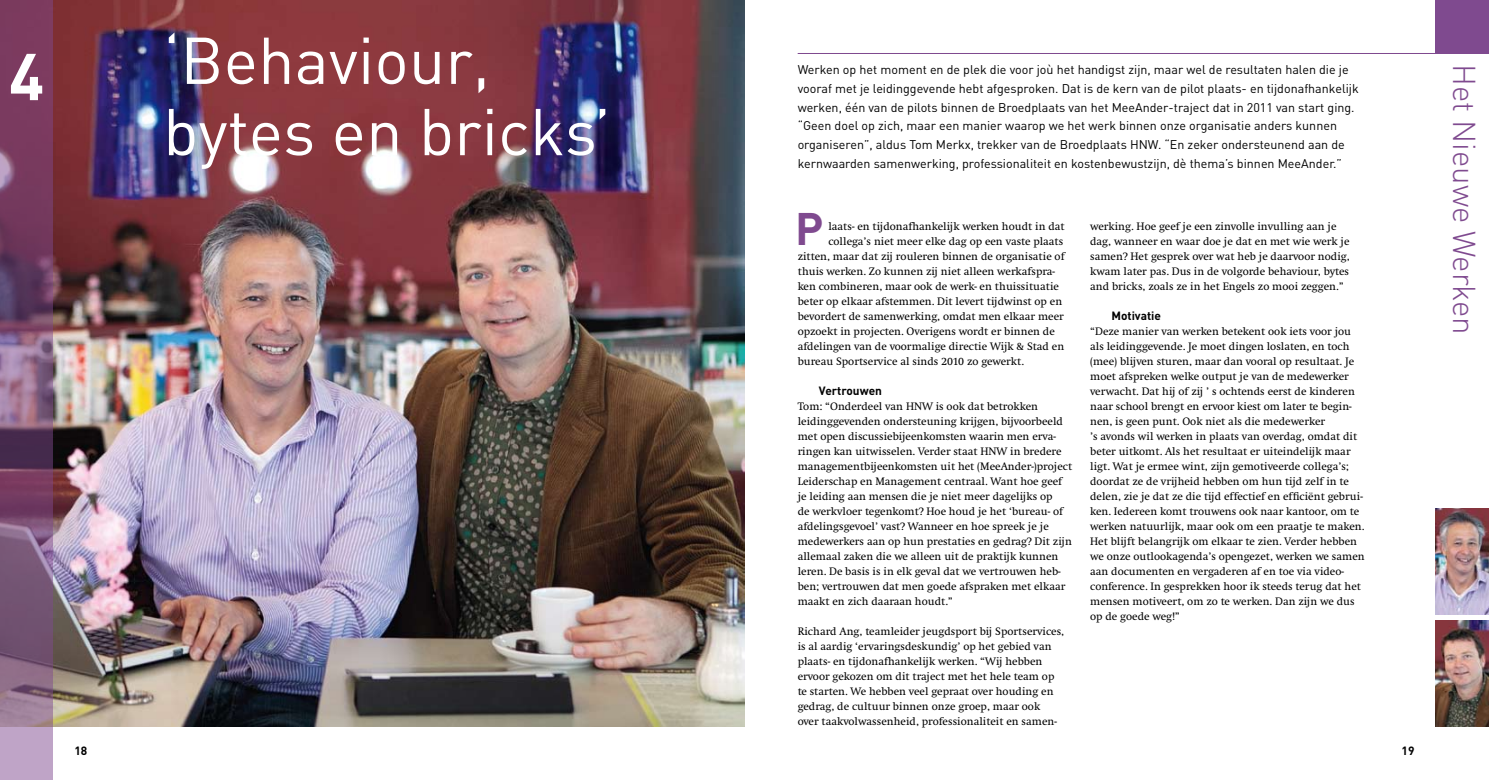
<style>
.page{position:relative;width:1489px;height:780px;background:#fff}
.page>*{position:absolute;margin:0;border:0;box-sizing:border-box;transform-origin:0 0}
.t1{font:65px/71.2px "DIN";color:#fff}
.t2{font:700 65px "DIN";color:#fff}
.t3{font:700 45px "DIN";color:#7f4a8f}
.t4{font:300 31.25px "DIN";color:#7f4a8f}
.t5{font:12.5px/18.8px "DIN";color:#000}
.t6{font:700 11.88px "DIN";color:#000}
.t7{font:11.25px/15px "Swift";color:#000}
</style>
<div class="page">
<img style="left:53px;top:0;width:691px;height:726px">
<svg style="left:0;top:0;width:53px;height:780px;background:#7e5374"></svg>
<hr style="left:797px;top:53px;width:691px;height:1px;background:#7f4a8f">
<div style="left:1435px;top:0;width:53px;height:53px;background:#7f4a8f"></div>
<img style="left:1435px;top:508px;width:53px;height:106px">
<img style="left:1435px;top:620px;width:53px;height:106px">
<h1 class="t2" style="left:9px;top:34px;width:37px">4</h1>
<h1 class="t1" style="left:163px;top:24px;width:449px">‘Behaviour, bytes en bricks’</h1>
<p class="t5" style="left:797px;top:60px;width:562px">Werken op het moment en de plek die voor joù het handigst zijn, maar wel de resultaten halen die je vooraf met je leidinggevende hebt afgesproken. Dat is de kern van de pilot plaats- en tijdonafhankelijk werken, één van de pilots binnen de Broedplaats van het MeeAnder-traject dat in 2011 van start ging. “Geen doel op zich, maar een manier waarop we het werk binnen onze organisatie anders kunnen organiseren”, aldus Tom Merkx, trekker van de Broedplaats HNW. “En zeker ondersteunend aan de kernwaarden samenwerking, professionaliteit en kostenbewustzijn, dè thema’s binnen MeeAnder.”</p>
<h2 class="t3" style="left:795px;top:199px;width:30px">P</h2>
<p class="t7" style="left:828px;top:219px;width:238px">laats- en tijdonafhankelijk werken houdt in dat</p>
<p class="t7" style="left:828px;top:234px;width:236px">collega’s niet meer elke dag op een vaste plaats</p>
<p class="t7" style="left:797px;top:249px;width:268px">zitten, maar dat zij rouleren binnen de organisatie of</p>
<p class="t7" style="left:797px;top:264px;width:259px">thuis werken. Zo kunnen zij niet alleen werkafspra-</p>
<p class="t7" style="left:797px;top:279px;width:263px">ken combineren, maar ook de werk- en thuissituatie</p>
<p class="t7" style="left:797px;top:294px;width:266px">beter op elkaar afstemmen. Dit levert tijdwinst op en</p>
<p class="t7" style="left:797px;top:309px;width:268px">bevordert de samenwerking, omdat men elkaar meer</p>
<p class="t7" style="left:797px;top:324px;width:259px">opzoekt in projecten. Overigens wordt er binnen de</p>
<p class="t7" style="left:797px;top:339px;width:268px">afdelingen van de voormalige directie Wijk &amp; Stad en</p>
<p class="t7" style="left:797px;top:354px;width:228px">bureau Sportservice al sinds 2010 zo gewerkt.</p>
<p class="t6" style="left:819px;top:383px;width:65px">Vertrouwen</p>
<p class="t7" style="left:797px;top:399px;width:276px">Tom: “Onderdeel van HNW is ook dat betrokken leidinggevenden ondersteuning krijgen, bijvoorbeeld met open discussiebijeenkomsten waarin men erva&shy;ringen kan uitwisselen. Verder staat HNW in bredere managementbijeenkomsten uit het (MeeAnder-)project Leiderschap en Management centraal. Want hoe geef je leiding aan mensen die je niet meer dagelijks op<br>de werkvloer tegenkomt? Hoe houd je het ‘bureau- of afdelingsgevoel’ vast? Wanneer en hoe spreek je je medewerkers aan op hun prestaties en gedrag? Dit zijn allemaal zaken die we alleen uit de praktijk kunnen leren. De basis is in elk geval dat we vertrouwen heb&shy;ben; vertrouwen dat men goede afspraken met elkaar maakt en zich daaraan houdt.”</p>
<p class="t7" style="left:797px;top:624px;width:268px">Richard Ang, teamleider jeugdsport bij Sportservices, is al aardig ‘ervaringsdeskundig’ op het gebied van plaats- en tijdonafhankelijk werken. “Wij hebben ervoor gekozen om dit traject met het hele team op te starten. We hebben veel gepraat over houding en gedrag, de cultuur binnen onze groep, maar ook<br>over taakvolwassenheid, professionaliteit en samen-</p>
<p class="t7" style="left:1090px;top:219px;width:261px">werking. Hoe geef je een zinvolle invulling aan je dag, wanneer en waar doe je dat en met wie werk je samen? Het gesprek over wat heb je daarvoor nodig, kwam later pas. Dus in de volgorde behaviour, bytes and bricks, zoals ze in het Engels zo mooi zeggen.”</p>
<p class="t6" style="left:1111px;top:308px;width:51px">Motivatie</p>
<p class="t7" style="left:1090px;top:324px;width:276px">“Deze manier van werken betekent ook iets voor jou als leidinggevende. Je moet dingen loslaten, en toch (mee) blijven sturen, maar dan vooral op resultaat. Je moet afspreken welke output je van de medewerker verwacht. Dat hij of zij ’ s ochtends eerst de kinderen naar school brengt en ervoor kiest om later te begin&shy;nen, is geen punt. Ook niet als die medewerker<br>’s avonds wil werken in plaats van overdag, omdat dit beter uitkomt. Als het resultaat er uiteindelijk maar ligt. Wat je ermee wint, zijn gemotiveerde collega’s; doordat ze de vrijheid hebben om hun tijd zelf in te delen, zie je dat ze die tijd effectief en efficiënt gebrui&shy;ken. Iedereen komt trouwens ook naar kantoor, om te werken natuurlijk, maar ook om een praatje te maken.<br>Het blijft belangrijk om elkaar te zien. Verder hebben we onze outlookagenda’s opengezet, werken we samen aan documenten en vergaderen af en toe via video&shy;conference. In gesprekken hoor ik steeds terug dat het mensen motiveert, om zo te werken. Dan zijn we dus op de goede weg!”</p>
<p class="t6" style="left:74px;top:743px;width:14px">18</p>
<p class="t6" style="left:1401px;top:743px;width:14px">19</p>
<h3 class="t4" style="left:1483px;top:64px;width:272px;rotate:90deg">Het Nieuwe Werken</h3>
</div>
